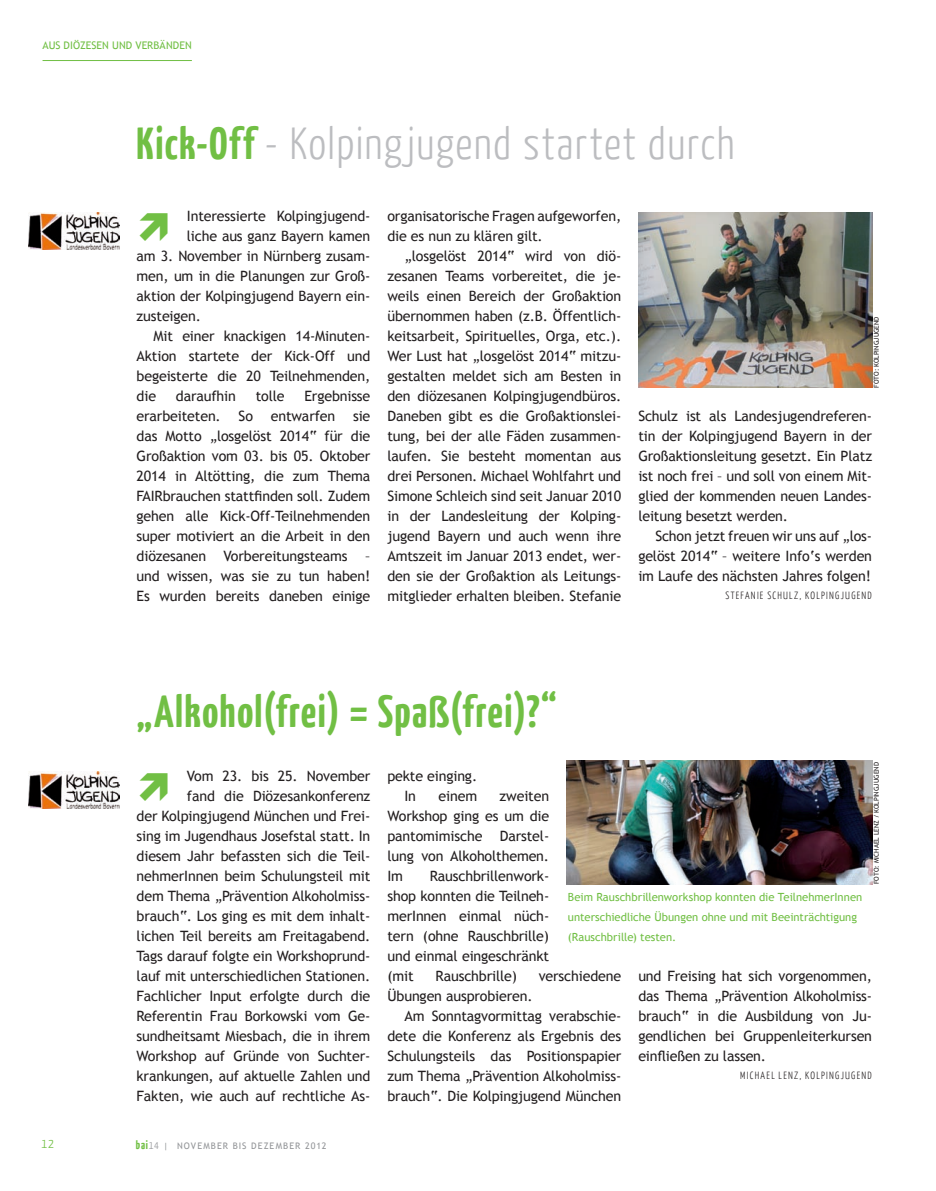
<style>
.page{position:relative;width:936px;height:1191px;background:#fff}
.page>*{position:absolute;margin:0;border:0;box-sizing:border-box;transform-origin:0 0}
.t1{font:300 45px "BDKJ";letter-spacing:.015em;color:#bcbdc0}
.t2{font:700 45px "BDKJ";letter-spacing:.02em;color:#71bf44}
.t3{font:14.25px/20px "Trebuchet MS";letter-spacing:-.01em;color:#231f20;text-align:justify}
.t4{font:300 13.5px "BDKJ";color:#71bf44}
.t5{font:11.25px/20px "Trebuchet MS";color:#71bf44}
.t6{font:300 10.5px "BDKJ";letter-spacing:.105em;color:#231f20}
.t7{font:10.5px "Trebuchet MS";letter-spacing:.005em;color:#71bf44}
.t8{font:9px "Trebuchet MS";letter-spacing:.12em;color:#939598}
.t9{font:6.75px "Trebuchet MS";color:#231f20}
.s1{font-weight:700;color:#71bf44}
.s2{font-family:"BDKJ";font-weight:700;font-size:12px;color:#71bf44}
.s3{font-family:"BDKJ";font-weight:300;font-size:11.25px}
</style>
<div class="page">
<hr style="left:43px;top:60px;width:149px;height:1px;background:#71bf44">
<img style="left:638px;top:212px;width:234px;height:176px">
<img style="left:28px;top:212px;width:92px;height:38px">
<img style="left:28px;top:771px;width:92px;height:38px">
<img style="left:566px;top:761px;width:306px;height:123px">
<p class="t7" style="left:43px;top:39px;width:151px">AUS DIÖZESEN UND VERBÄNDEN</p>
<h1 class="t1" style="left:137px;top:116px;width:600px"><span class="s1">Kick-Off</span> - Kolpingjugend startet durch</h1>
<p class="t3" style="left:187px;top:206px;width:185px">Interessierte Kolpingjugend-</p>
<p class="t3" style="left:187px;top:226px;width:185px">liche aus ganz Bayern kamen</p>
<p class="t3" style="left:137px;top:246px;width:235px">am 3. November in Nürnberg zusam-</p>
<p class="t3" style="left:137px;top:266px;width:235px">men, um in die Planungen zur Groß-</p>
<p class="t3" style="left:137px;top:286px;width:235px">aktion der Kolpingjugend Bayern ein-</p>
<p class="t3" style="left:137px;top:306px;width:66px">zusteigen.</p>
<p class="t3" style="left:154px;top:326px;width:218px">Mit einer knackigen 14-Minuten-</p>
<p class="t3" style="left:137px;top:346px;width:235px">Aktion startete der Kick-Off und</p>
<p class="t3" style="left:137px;top:366px;width:235px">begeisterte die 20 Teilnehmenden,</p>
<p class="t3" style="left:137px;top:386px;width:21px">die</p>
<p class="t3" style="left:176px;top:386px;width:61px">daraufhin</p>
<p class="t3" style="left:256px;top:386px;width:30px">tolle</p>
<p class="t3" style="left:137px;top:386px;width:235px;text-indent:168px">Ergebnisse erarbeiteten. So entwarfen sie das Motto „losgelöst 2014“ für die Großaktion vom 03. bis 05. Oktober 2014 in Altötting, die zum Thema FAIRbrauchen stattfinden soll. Zudem gehen alle Kick-Off-Teilnehmenden super motiviert an die Arbeit in den diözesanen Vorbereitungsteams – und wissen, was sie zu tun haben!<br>Es wurden bereits daneben einige</p>
<p class="t3" style="left:387px;top:206px;width:235px">organisatorische Fragen aufgeworfen, die es nun zu klären gilt.</p>
<p class="t3" style="left:387px;top:246px;width:235px;text-indent:17px">„losgelöst 2014“ wird von diö&shy;zesanen Teams vorbereitet, die je&shy;weils einen Bereich der Großaktion übernommen haben (z.B. Öffentlich&shy;keitsarbeit, Spirituelles, Orga, etc.).<br>Wer Lust hat „losgelöst 2014“ mitzu&shy;gestalten meldet sich am Besten in den diözesanen Kolpingjugendbüros.<br>Daneben gibt es die Großaktionslei&shy;tung, bei der alle Fäden zusammen&shy;laufen. Sie besteht momentan aus drei Personen. Michael Wohlfahrt und Simone Schleich sind seit Januar 2010 in der Landesleitung der Kolping&shy;jugend Bayern und auch wenn ihre Amtszeit im Januar 2013 endet, wer&shy;den sie der Großaktion als Leitungs&shy;mitglieder erhalten bleiben. Stefanie</p>
<p class="t9" style="left:872px;top:388px;width:73px;rotate:-90deg">FOTO: KOLPINGJUGEND</p>
<p class="t3" style="left:638px;top:406px;width:235px">Schulz ist als Landesjugendreferen&shy;tin der Kolpingjugend Bayern in der Großaktionsleitung gesetzt. Ein Platz ist noch frei – und soll von einem Mit&shy;glied der kommenden neuen Landes&shy;leitung besetzt werden.</p>
<p class="t3" style="left:638px;top:526px;width:235px;text-indent:17px">Schon jetzt freuen wir uns auf „los&shy;gelöst 2014“ – weitere Info‘s werden im Laufe des nächsten Jahres folgen!</p>
<p class="t6" style="left:725px;top:589px;width:148px">STEFANIE SCHULZ, KOLPINGJUGEND</p>
<h1 class="t2" style="left:136px;top:681px;width:422px">„Alkohol(frei) = Spaß(frei)?“</h1>
<p class="t3" style="left:404px;top:766px;width:74px;text-indent:-17px">pekte einging.<br>In</p>
<p class="t9" style="left:872px;top:884px;width:123px;rotate:-90deg">FOTO: MICHAEL LENZ / KOLPINGJUGEND</p>
<p class="t3" style="left:137px;top:766px;width:235px;text-align:right">Vom 23. bis 25. November<br>fand die Diözesankonferenz<br>der Kolpingjugend München und Frei&shy;sing im Jugendhaus Josefstal statt. In diesem Jahr befassten sich die Teil&shy;nehmerInnen beim Schulungsteil mit dem Thema „Prävention Alkoholmiss&shy;brauch“. Los ging es mit dem inhalt&shy;lichen Teil bereits am Freitagabend.<br>Tags darauf folgte ein Workshoprund&shy;lauf mit unterschiedlichen Stationen.<br>Fachlicher Input erfolgte durch die Referentin Frau Borkowski vom Ge&shy;sundheitsamt Miesbach, die in ihrem Workshop auf Gründe von Suchter&shy;krankungen, auf aktuelle Zahlen und Fakten, wie auch auf rechtliche As-</p>
<p class="t3" style="left:387px;top:786px;width:163px;text-indent:112px">zweiten Workshop ging es um die pantomimische Darstel&shy;lung von Alkoholthemen.<br>Im</p>
<p class="t3" style="left:438px;top:786px;width:40px">einem</p>
<p class="t3" style="left:387px;top:866px;width:163px;text-indent:42px">Rauschbrillenwork&shy;shop konnten die Teilneh&shy;merInnen einmal nüch&shy;tern (ohne Rauschbrille) und einmal eingeschränkt (mit</p>
<p class="t5" style="left:568px;top:887px;width:296px">Beim Rauschbrillenworkshop konnten die TeilnehmerInnen unterschiedliche Übungen ohne und mit Beeinträchtigung (Rauschbrille) testen.</p>
<p class="t3" style="left:638px;top:966px;width:235px">und Freising hat sich vorgenommen, das Thema „Prävention Alkoholmiss&shy;brauch“ in die Ausbildung von Ju&shy;gendlichen bei Gruppenleiterkursen einfließen zu lassen.</p>
<p class="t6" style="left:740px;top:1068px;width:133px">MICHAEL LENZ, KOLPINGJUGEND</p>
<p class="t3" style="left:435px;top:966px;width:83px">Rauschbrille)</p>
<p class="t3" style="left:538px;top:966px;width:84px">verschiedene</p>
<p class="t3" style="left:387px;top:986px;width:147px">Übungen ausprobieren.</p>
<p class="t3" style="left:404px;top:1006px;width:218px">Am Sonntagvormittag verabschie-</p>
<p class="t3" style="left:387px;top:1026px;width:235px">dete die Konferenz als Ergebnis des</p>
<p class="t3" style="left:387px;top:1046px;width:235px">Schulungsteils das Positionspapier</p>
<p class="t3" style="left:387px;top:1066px;width:235px">zum Thema „Prävention Alkoholmiss-</p>
<p class="t3" style="left:387px;top:1086px;width:235px">brauch“. Die Kolpingjugend München</p>
<p class="t4" style="left:42px;top:1134px;width:14px">12</p>
<p class="t8" style="left:136px;top:1140px;width:192px"><span class="s2">bai</span><span class="s3">14</span> | NOVEMBER BIS DEZEMBER 2012</p>
</div>
